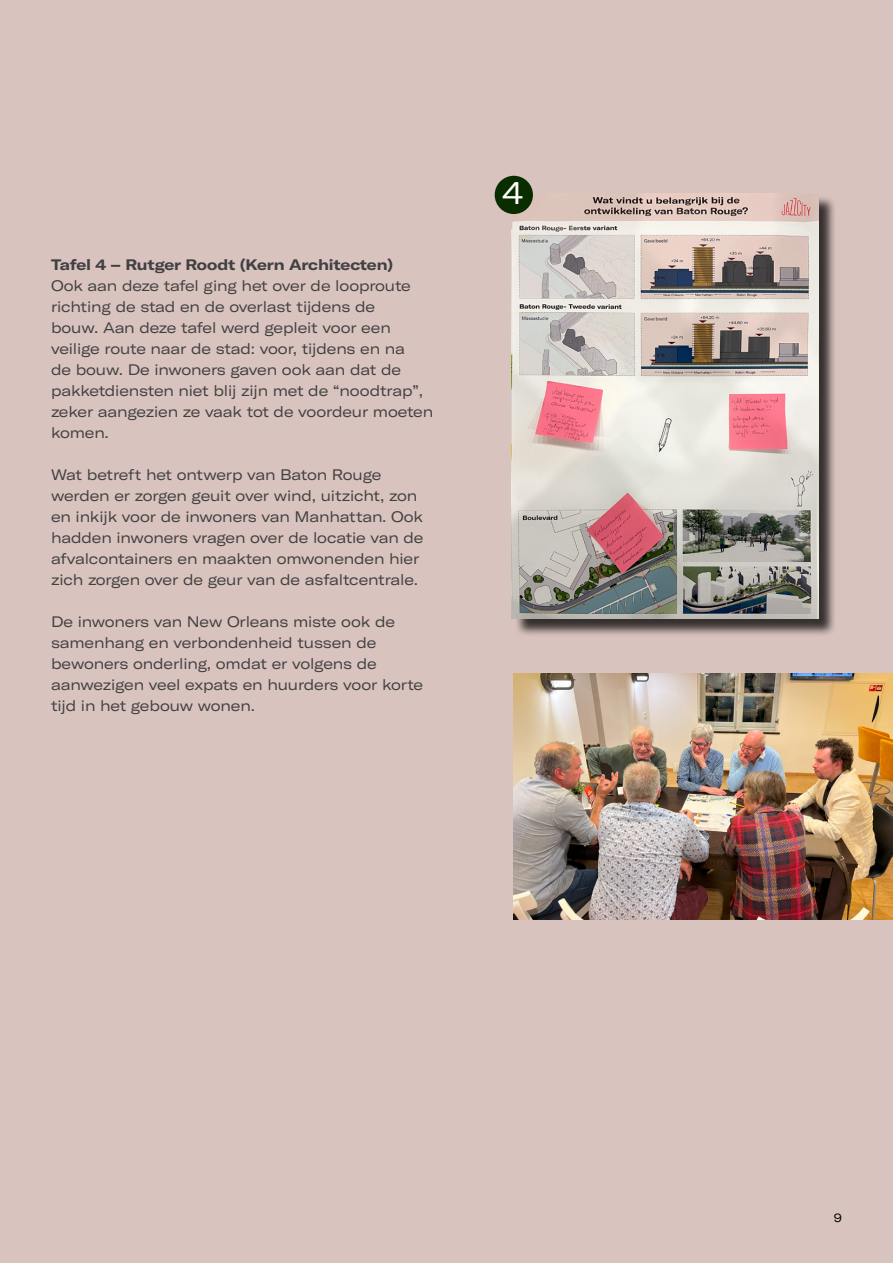
<style>
.page{position:relative;width:893px;height:1263px;background:#d9c3be}
.page>*{position:absolute;margin:0;border:0;box-sizing:border-box;transform-origin:0 0}
.t1{font:expanded 31.5px "GT America";color:#fff}
.t2{font:expanded 15px/21px "GT America";letter-spacing:-.01em;color:#414042}
.t3{font:700 expanded 15px "GT America";letter-spacing:-.01em;color:#414042}
.t4{font:expanded 12px "GT America";color:#000}
</style>
<div class="page">
<div style="left:514px;top:196px;width:323px;height:441px;background:#000;opacity:.75"></div>
<img style="left:512px;top:193px;width:306px;height:425px">
<img style="left:514px;top:673px;width:379px;height:247px">
<div style="left:495px;top:176px;width:38px;height:38px;background:#0a2d00;border-radius:50%"></div>
<p class="t3" style="left:51px;top:255px;width:344px">Tafel 4 – Rutger Roodt (Kern Architecten)</p>
<p class="t2" style="left:51px;top:275px;width:384px">Ook aan deze tafel ging het over de looproute richting de stad en de overlast tijdens de<br>bouw. Aan deze tafel werd gepleit voor een veilige route naar de stad: voor, tijdens en na<br>de bouw. De inwoners gaven ook aan dat de pakketdiensten niet blij zijn met de “noodtrap”, zeker aangezien ze vaak tot de voordeur moeten komen.</p>
<p class="t2" style="left:51px;top:464px;width:374px">Wat betreft het ontwerp van Baton Rouge werden er zorgen geuit over wind, uitzicht, zon en inkijk voor de inwoners van Manhattan. Ook hadden inwoners vragen over de locatie van de afvalcontainers en maakten omwonenden hier zich zorgen over de geur van de asfaltcentrale.</p>
<p class="t2" style="left:51px;top:611px;width:374px">De inwoners van New Orleans miste ook de samenhang en verbondenheid tussen de bewoners onderling, omdat er volgens de aanwezigen veel expats en huurders voor korte tijd in het gebouw wonen.</p>
<h1 class="t1" style="left:502px;top:174px;width:22px">4</h1>
<p class="t4" style="left:834px;top:1210px;width:10px">9</p>
</div>
